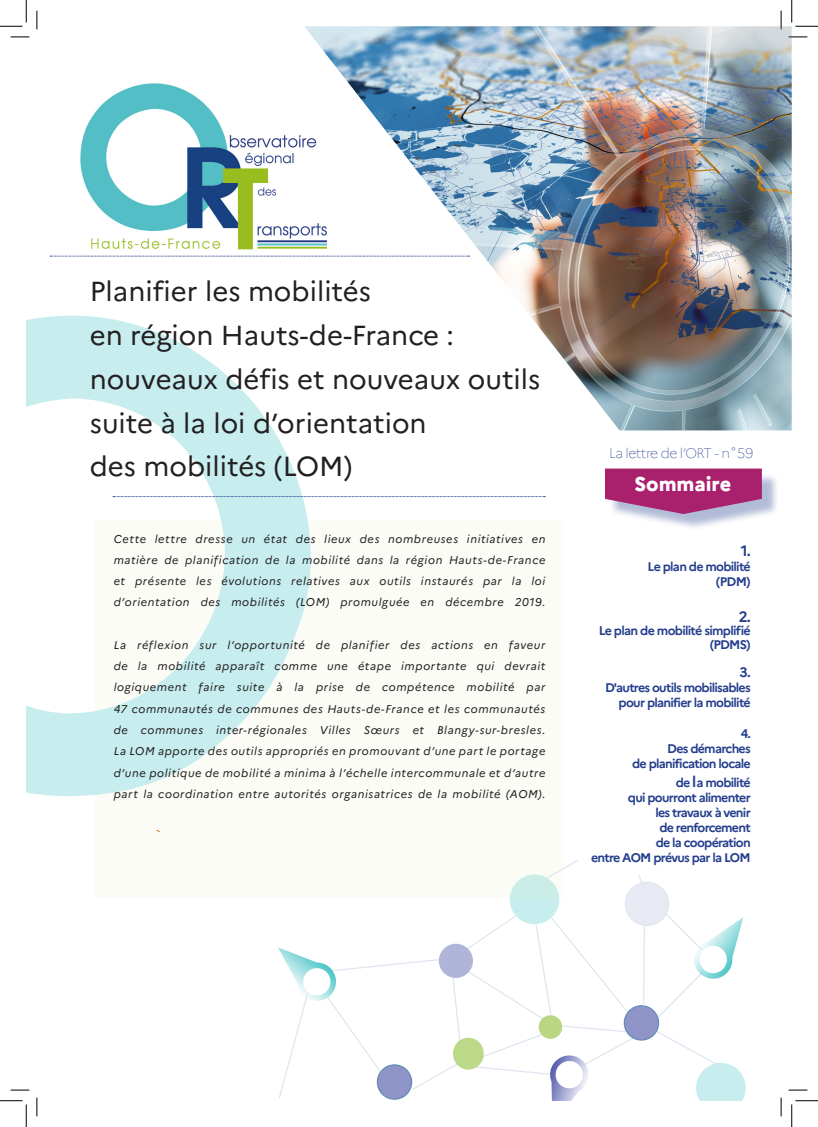
<style>
.page{position:relative;width:818px;height:1127px;background:#fff}
.page>*{position:absolute;margin:0;border:0;box-sizing:border-box;transform-origin:0 0}
.t1{font:27.5px/43.8px "Marianne";color:#231f20}
.t2{font:800 20px "Marianne";letter-spacing:-.005em;color:#fff}
.t3{font:700 15px "Marianne";color:#253f8e}
.t4{font:100 13.75px "Marianne";letter-spacing:-.04em;color:#253f8e}
.t5{font:700 13.75px "Marianne";color:#253f8e}
.t6{font:700 12.5px/15px "Marianne";letter-spacing:-.06em;color:#253f8e;text-align:right}
.t7{font:italic 11.25px/21.2px "Marianne";letter-spacing:.05em;color:#231f20;text-align:justify}
.s1{font-size:15px}
</style>
<div class="page">
<svg style="left:657px;top:911px;width:86px;height:107px"></svg>
<div style="left:625px;top:882px;width:43px;height:43px;background:#e8eaf4;border-radius:50%"></div>
<div style="left:625px;top:881px;width:44px;height:44px;border:1px solid #dee7f0;border-radius:50%"></div>
<div style="left:510px;top:874px;width:49px;height:50px;background:#c7edee;border-radius:50%"></div>
<div style="left:624px;top:1005px;width:34px;height:34px;background:#8f94c9;border-radius:50%"></div>
<div style="left:624px;top:1004px;width:35px;height:36px;border:1px solid #0c4b8a;border-radius:50%"></div>
<svg style="left:642px;top:923px;width:4px;height:83px"></svg>
<svg style="left:630px;top:875px;width:16px;height:15px"></svg>
<svg style="left:564px;top:860px;width:14px;height:9px"></svg>
<svg style="left:655px;top:1029px;width:91px;height:71px"></svg>
<svg style="left:278px;top:913px;width:357px;height:187px"></svg>
<svg style="left:377px;top:1064px;width:35px;height:34px"></svg>
<div style="left:377px;top:1063px;width:35px;height:36px;border:1px solid #0c4b8a;border-radius:50%"></div>
<img style="left:81px;top:84px;width:223px;height:166px">
<div style="left:95px;top:520px;width:469px;height:377px;background:#fbfcf6"></div>
<svg style="left:26px;top:315px;width:285px;height:481px"></svg>
<img style="left:304px;top:26px;width:488px;height:404px">
<svg style="left:50px;top:256px;width:420px;height:1px"></svg>
<svg style="left:113px;top:496px;width:432px;height:1px"></svg>
<div style="left:609px;top:472px;width:170px;height:59px;background:#253f8e;opacity:.36"></div>
<svg style="left:605px;top:468px;width:157px;height:46px;background:#ae3e81"></svg>
<svg style="left:11px;top:36px;width:18px;height:2px"></svg>
<svg style="left:788px;top:36px;width:19px;height:2px"></svg>
<svg style="left:11px;top:1089px;width:18px;height:1px"></svg>
<svg style="left:788px;top:1089px;width:19px;height:1px"></svg>
<svg style="left:36px;top:11px;width:2px;height:18px"></svg>
<svg style="left:36px;top:1097px;width:2px;height:18px"></svg>
<svg style="left:780px;top:11px;width:2px;height:18px"></svg>
<svg style="left:780px;top:1097px;width:2px;height:18px"></svg>
<svg style="left:0;top:0;width:27px;height:27px"></svg>
<svg style="left:0;top:1100px;width:27px;height:26px"></svg>
<svg style="left:791px;top:0;width:27px;height:27px"></svg>
<svg style="left:791px;top:1100px;width:27px;height:26px"></svg>
<p class="t1" style="left:90px;top:269px;width:452px">Planifier les mobilités<br>en région Hauts-de-France : nouveaux défis et nouveaux outils suite à la loi d’orientation<br>des mobilités (LOM)</p>
<p class="t7" style="left:114px;top:528px;width:433px">Cette lettre dresse un état des lieux des nombreuses initiatives en matière de planification de la mobilité dans la région Hauts‑de‑France et présente les évolutions relatives aux outils instaurés par la loi d’orientation des mobilités (LOM) promulguée en décembre 2019.</p>
<p class="t7" style="left:114px;top:634px;width:433px">La réflexion sur l’opportunité de planifier des actions en faveur de la mobilité apparaît comme une étape importante qui devrait logiquement faire suite à la prise de compétence mobilité par 47 communautés de communes des Hauts-de-France et les communautés de communes inter-régionales Villes Sœurs et Blangy-sur-bresles.</p>
<p class="t7" style="left:114px;top:740px;width:433px">La LOM apporte des outils appropriés en promouvant d’une part le portage d’une politique de mobilité a minima à l’échelle intercommunale et d’autre part la coordination entre autorités organisatrices de la mobilité (AOM).</p>
<p class="t4" style="left:609px;top:444px;width:146px">La lettre de l’ORT - n˚59</p>
<p class="t2" style="left:634px;top:472px;width:98px">Sommaire</p>
<p class="t3" style="left:741px;top:541px;width:11px">1.</p>
<p class="t6" style="left:648px;top:558px;width:105px">Le plan de mobilité</p>
<p class="t6" style="left:716px;top:573px;width:36px">(PDM)</p>
<p class="t3" style="left:739px;top:607px;width:14px">2.</p>
<p class="t6" style="left:599px;top:623px;width:153px">Le plan de mobilité simplifié</p>
<p class="t6" style="left:710px;top:637px;width:42px">(PDMS)</p>
<p class="t5" style="left:739px;top:663px;width:13px">3.</p>
<p class="t6" style="left:605px;top:679px;width:147px">D'autres outils mobilisables pour planifier la mobilité</p>
<p class="t6" style="left:741px;top:726px;width:11px">4.</p>
<p class="t6" style="left:632px;top:741px;width:120px">Des démarches<br>de planification locale</p>
<p class="t6" style="left:591px;top:774px;width:161px">de <span class="s1">l</span>a mobilité<br>qui pourront alimenter<br>les travaux à venir<br>de renforcement<br>de la coopération<br>entre AOM prévus par la LOM</p>
</div>
